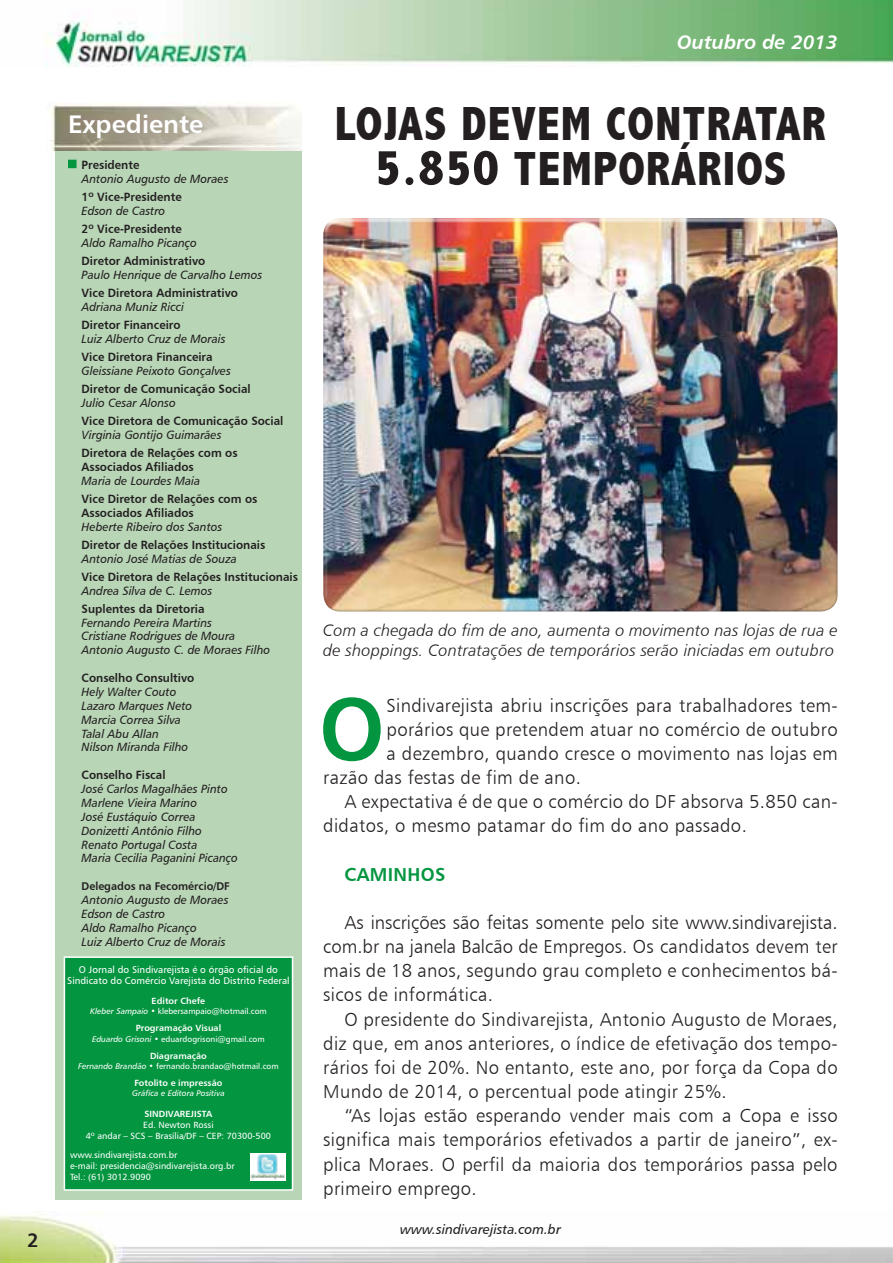
<style>
.page{position:relative;width:893px;height:1263px;background:#fff}
.page>*{position:absolute;margin:0;border:0;box-sizing:border-box;transform-origin:0 0}
.t1{font:88.35px "Humanist 777 BT Bold B";color:#03953f}
.t2{font:800 condensed 48px/45px "Abadi";letter-spacing:.025em;color:#231f20;text-align:center}
.t3{font:25.5px "Humanist 777 BT Bold B";color:#fff}
.t4{font:19.5px "Humanist 777 BT Bold Italic B";color:#fff}
.t5{font:19.5px "Humanist 777 BT Bold B";color:#231f20}
.t6{font:18.75px/24.2px "Humanist 777 BT Light B";letter-spacing:.02em;color:#231f20;text-align:justify}
.t7{font:18.75px "Humanist 777 BT Bold B";letter-spacing:.02em;color:#03953f}
.t8{font:16.5px/19.8px "Humanist 777 BT Light Italic B";letter-spacing:.01em;color:#231f20}
.t9{font:13.5px "Humanist 777 BT Italic B";color:#231f20}
.t10{font:12px/13.8px "Humanist 777 BT Italic B";color:#231f20;scale:.96 1}
.t11{font:12px/13.8px "Humanist 777 BT Bold B";color:#231f20;scale:.96 1}
.t12{font:11.25px "Humanist 777 BT Bold B";color:#231f20;scale:.96 1}
.t13{font:9.75px/11.7px "Humanist 777 BT Roman B";color:#fff;text-align:center}
.t14{font:9px/10.8px "Humanist 777 BT Roman B";color:#fff;text-align:center}
.t15{font:9px "Humanist 777 BT Bold B";color:#fff}
.t16{font:8.25px "Humanist 777 BT Roman B";color:#fff}
.t17{font:8.25px "Humanist 777 BT Italic B";color:#fff}
.s1{font-family:"Humanist 777 BT Italic B"}
.s2{font-size:51px}
</style>
<div class="page">
<img style="left:46px;top:0;width:847px;height:66px">
<img style="left:0;top:1211px;width:893px;height:52px">
<div style="left:55px;top:149px;width:247px;height:1050px;background:#b8d5b6"></div>
<img style="left:50px;top:103px;width:252px;height:48px">
<div style="left:68px;top:160px;width:9px;height:8px;background:#03953f;border:2px solid #03953f"></div>
<div style="left:64px;top:956px;width:229px;height:235px;background:#03953f;border:2px solid #fff"></div>
<img style="left:251px;top:1153px;width:34px;height:27px">
<div style="left:321px;top:218px;width:517px;height:395px;background:#231f20;opacity:.75"></div>
<p class="t5" style="left:27px;top:1228px;width:13px">2</p>
<h3 class="t3" style="left:68px;top:108px;width:137px">Expediente</h3>
<p class="t11" style="left:82px;top:157px;width:62px">Presidente</p>
<p class="t10" style="left:82px;top:171px;width:154px">Antonio Augusto de Moraes</p>
<p class="t11" style="left:82px;top:189px;width:106px">1º Vice-Presidente</p>
<p class="t10" style="left:82px;top:203px;width:89px">Edson de Castro</p>
<p class="t11" style="left:82px;top:221px;width:106px">2º Vice-Presidente</p>
<p class="t10" style="left:82px;top:235px;width:122px">Aldo Ramalho Picanço</p>
<p class="t11" style="left:82px;top:253px;width:130px">Diretor Administrativo</p>
<p class="t10" style="left:82px;top:267px;width:190px">Paulo Henrique de Carvalho Lemos</p>
<p class="t11" style="left:82px;top:285px;width:164px">Vice Diretora Administrativo</p>
<p class="t10" style="left:82px;top:299px;width:108px">Adriana Muniz Ricci</p>
<p class="t11" style="left:82px;top:317px;width:105px">Diretor Financeiro</p>
<p class="t10" style="left:82px;top:331px;width:151px">Luiz Alberto Cruz de Morais</p>
<p class="t11" style="left:82px;top:349px;width:138px">Vice Diretora Financeira</p>
<p class="t10" style="left:82px;top:363px;width:157px">Gleissiane Peixoto Gonçalves</p>
<p class="t11" style="left:82px;top:381px;width:178px">Diretor de Comunicação Social</p>
<p class="t10" style="left:82px;top:395px;width:100px">Julio Cesar Alonso</p>
<p class="t11" style="left:82px;top:413px;width:212px">Vice Diretora de Comunicação Social</p>
<p class="t10" style="left:82px;top:427px;width:147px">Virginia Gontijo Guimarães</p>
<p class="t11" style="left:82px;top:445px;width:164px">Diretora de Relações com os<br>Associados Afiliados</p>
<p class="t10" style="left:82px;top:473px;width:125px">Maria de Lourdes Maia</p>
<p class="t11" style="left:82px;top:491px;width:185px">Vice Diretor de Relações com os<br>Associados Afiliados</p>
<p class="t10" style="left:82px;top:519px;width:148px">Heberte Ribeiro dos Santos</p>
<p class="t11" style="left:82px;top:537px;width:193px">Diretor de Relações Institucionais</p>
<p class="t10" style="left:82px;top:551px;width:163px">Antonio José Matias de Souza</p>
<p class="t11" style="left:82px;top:569px;width:227px">Vice Diretora de Relações Institucionais</p>
<p class="t10" style="left:82px;top:583px;width:138px">Andrea Silva de C. Lemos</p>
<p class="t11" style="left:82px;top:601px;width:130px">Suplentes da Diretoria</p>
<p class="t10" style="left:82px;top:615px;width:198px">Fernando Pereira Martins<br>Cristiane Rodrigues de Moura<br>Antonio Augusto C. de Moraes Filho</p>
<p class="t11" style="left:82px;top:671px;width:119px">Conselho Consultivo</p>
<p class="t10" style="left:82px;top:684px;width:117px">Hely Walter Couto<br>Lazaro Marques Neto<br>Marcia Correa Silva<br>Talal Abu Allan<br>Nilson Miranda Filho</p>
<p class="t11" style="left:82px;top:768px;width:89px">Conselho Fiscal</p>
<p class="t10" style="left:82px;top:782px;width:164px">José Carlos Magalhães Pinto<br>Marlene Vieira Marino<br>José Eustáquio Correa<br>Donizetti Antônio Filho<br>Renato Portugal Costa<br>Maria Cecilia Paganini Picanço</p>
<p class="t12" style="left:82px;top:879px;width:156px">Delegados na Fecomércio/DF</p>
<p class="t10" style="left:82px;top:893px;width:154px">Antonio Augusto de Moraes<br>Edson de Castro<br>Aldo Ramalho Picanço<br>Luiz Alberto Cruz de Morais</p>
<p class="t13" style="left:67px;top:963px;width:224px">O Jornal do Sindivarejista é o órgão oficial do<br>Sindicato do Comércio Varejista do Distrito Federal</p>
<p class="t15" style="left:152px;top:995px;width:55px">Editor Chefe</p>
<p class="t16" style="left:90px;top:1005px;width:178px"><span class="s1">Kleber Sampaio</span> • klebersampaio@hotmail.com</p>
<p class="t15" style="left:136px;top:1022px;width:87px">Programação Visual</p>
<p class="t16" style="left:92px;top:1033px;width:174px"><span class="s1">Eduardo Grisoni</span> • eduardogrisoni@gmail.com</p>
<p class="t15" style="left:150px;top:1050px;width:58px">Diagramação</p>
<p class="t16" style="left:78px;top:1060px;width:202px"><span class="s1">Fernando Brandão</span> • fernando.brandao@hotmail.com</p>
<p class="t15" style="left:135px;top:1077px;width:89px">Fotolito e impressão</p>
<p class="t17" style="left:132px;top:1087px;width:94px">Gráfica e Editora Positiva</p>
<p class="t15" style="left:145px;top:1108px;width:69px">SINDIVAREJISTA</p>
<p class="t14" style="left:86px;top:1119px;width:187px">Ed. Newton Rossi<br>4º andar – SCS – Brasília/DF – CEP: 70300-500</p>
<p class="t14" style="left:70px;top:1149px;width:166px;text-align:left">www.sindivarejista.com.br<br>e-mail: presidencia@sindivarejista.org.br<br>Tel.: (61) 3012.9090</p>
<p class="t4" style="left:677px;top:30px;width:162px">Outubro de 2013</p>
<h2 class="t2" style="left:335px;top:101px;width:493px">LOJAS DEVEM CONTRATAR<br><span class="s2">5.850</span> TEMPORÁRIOS</h2>
<p class="t8" style="left:323px;top:620px;width:516px">Com a chegada do fim de ano, aumenta o movimento nas lojas de rua e de shoppings. Contratações de temporários serão iniciadas em outubro</p>
<h1 class="t1" style="left:319px;top:673px;width:67px">O</h1>
<p class="t6" style="left:386px;top:693px;width:453px">Sindivarejista abriu inscrições para trabalhadores tem-</p>
<p class="t6" style="left:386px;top:717px;width:453px">porários que pretendem atuar no comércio de outubro</p>
<p class="t6" style="left:386px;top:741px;width:453px">a dezembro, quando cresce o movimento nas lojas em</p>
<p class="t6" style="left:323px;top:765px;width:259px">razão das festas de fim de ano.</p>
<p class="t6" style="left:344px;top:789px;width:495px">A expectativa é de que o comércio do DF absorva 5.850 can-</p>
<p class="t6" style="left:323px;top:813px;width:425px">didatos, o mesmo patamar do fim do ano passado.</p>
<p class="t7" style="left:344px;top:862px;width:103px">CAMINHOS</p>
<p class="t6" style="left:323px;top:910px;width:516px;text-indent:21px">As inscrições são feitas somente pelo site www.sindivarejista. com.br na janela Balcão de Empregos. Os candidatos devem ter mais de 18 anos, segundo grau completo e conhecimentos bá&shy;sicos de informática.</p>
<p class="t6" style="left:323px;top:1007px;width:516px;text-indent:21px">O presidente do Sindivarejista, Antonio Augusto de Moraes, diz que, em anos anteriores, o índice de efetivação dos tempo&shy;rários foi de 20%. No entanto, este ano, por força da Copa do Mundo de 2014, o percentual pode atingir 25%.</p>
<p class="t6" style="left:323px;top:1103px;width:516px;text-indent:21px">“As lojas estão esperando vender mais com a Copa e isso significa mais temporários efetivados a partir de janeiro”, ex&shy;plica Moraes. O perfil da maioria dos temporários passa pelo primeiro emprego.</p>
<p class="t9" style="left:400px;top:1221px;width:162px">www.sindivarejista.com.br</p>
</div>
